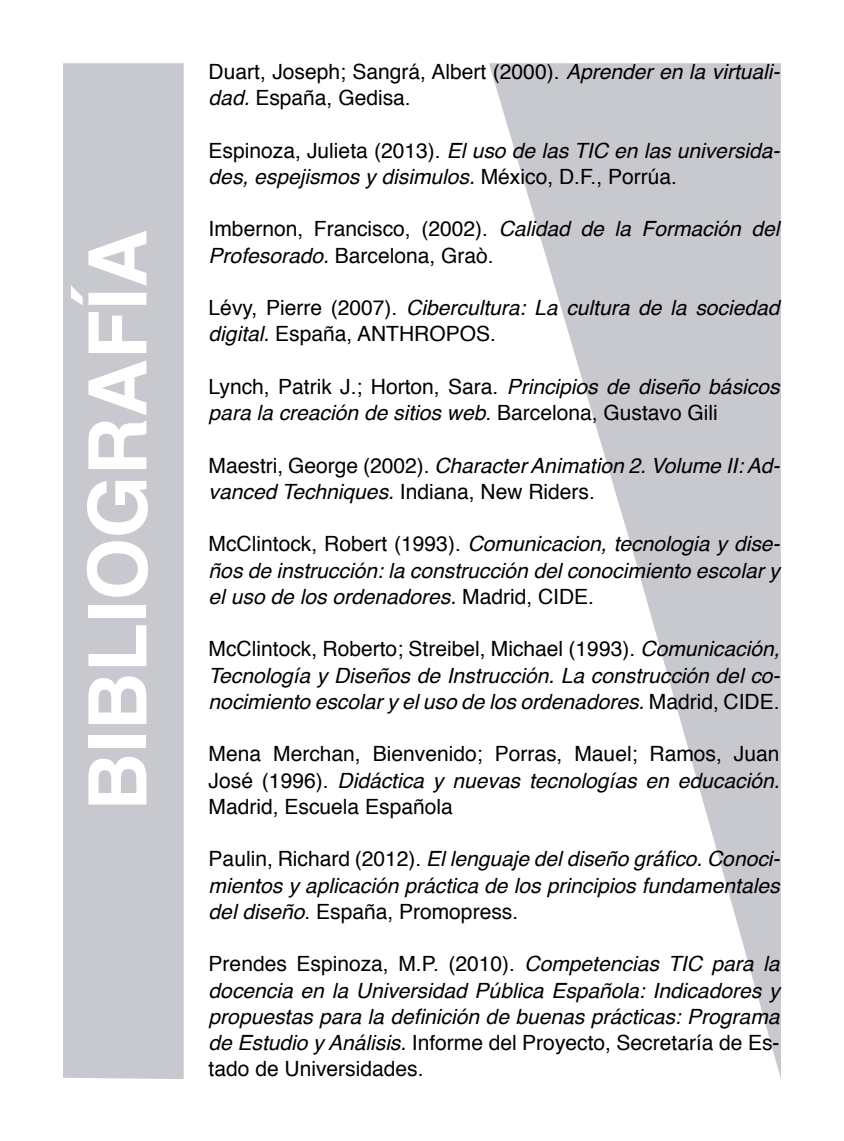
<style>
.page{position:relative;width:844px;height:1141px;background:#fff}
.page>*{position:absolute;margin:0;border:0;box-sizing:border-box;transform-origin:0 0}
.t1{font:700 80.5px "Helvetica";color:#fff}
.t2{font:italic 21px/26.2px "Helvetica";color:#000}
.t3{font:21px/26.2px "Helvetica";color:#000}
.s1{font-style:italic}
.s2{font-style:normal}
</style>
<div class="page">
<svg style="left:489px;top:63px;width:291px;height:1012px"></svg>
<div style="left:63px;top:63px;width:121px;height:1016px;background:#c7c9ce"></div>
<h1 class="t1" style="left:53px;top:811px;width:583px;rotate:-90deg">BIBLIOGRAFÍA</h1>
<p class="t3" style="left:208px;top:59px;width:572px">Duart, Joseph; Sangrá, Albert (2000). <span class="s1">Aprender en la virtuali&shy;dad.</span> España, Gedisa.</p>
<p class="t2" style="left:208px;top:137px;width:572px"><span class="s2">Espinoza, Julieta (2013).</span> El uso de las TIC en las universida&shy;des, espejismos y disimulos. <span class="s2">México, D.F., Porrúa.</span></p>
<p class="t3" style="left:208px;top:216px;width:572px">Imbernon, Francisco, (2002). <span class="s1">Calidad de la Formación del<br>Profesorado.</span> Barcelona, Graò.</p>
<p class="t2" style="left:208px;top:295px;width:572px"><span class="s2">Lévy, Pierre (2007).</span> Cibercultura: La cultura de la sociedad digital. <span class="s2">España, ANTHROPOS.</span></p>
<p class="t2" style="left:208px;top:374px;width:572px"><span class="s2">Lynch, Patrik J.; Horton, Sara.</span> Principios de diseño básicos para la creación de sitios web<span class="s2">. Barcelona, Gustavo Gili</span></p>
<p class="t2" style="left:208px;top:452px;width:572px"><span class="s2">Maestri, George (2002).</span> Character Animation 2. Volume II: Ad&shy;vanced Techniques. <span class="s2">Indiana, New Riders.</span></p>
<p class="t2" style="left:208px;top:531px;width:572px;text-align:justify"><span class="s2">McClintock, Robert (1993).</span> Comunicacion, tecnologia y dise&shy;ños de instrucción: la construcción del conocimiento escolar y el uso de los ordenadores. <span class="s2">Madrid, CIDE.</span></p>
<p class="t2" style="left:208px;top:636px;width:572px;text-align:justify"><span class="s2">McClintock, Roberto; Streibel, Michael (1993).</span> Comunicación, Tecnología y Diseños de Instrucción. La construcción del co&shy;nocimiento escolar y el uso de los ordenadores. <span class="s2">Madrid, CIDE.</span></p>
<p class="t3" style="left:208px;top:741px;width:572px;text-align:justify">Mena Merchan, Bienvenido; Porras, Mauel; Ramos, Juan José (1996). <span class="s1">Didáctica y nuevas tecnologías en educación.<br></span>Madrid, Escuela Española</p>
<p class="t2" style="left:208px;top:846px;width:572px;text-align:justify"><span class="s2">Paulin, Richard (2012).</span> El lenguaje del diseño gráfico. Conoci&shy;mientos y aplicación práctica de los principios fundamentales del diseño<span class="s2">. España, Promopress.</span></p>
<p class="t2" style="left:208px;top:951px;width:572px;text-align:justify"><span class="s2">Prendes Espinoza, M.P. (2010).</span> Competencias TIC para la docencia en la Universidad Pública Española: Indicadores y propuestas para la definición de buenas prácticas: Programa de Estudio y Análisis. <span class="s2">Informe del Proyecto, Secretaría de Es&shy;tado de Universidades.</span></p>
</div>
